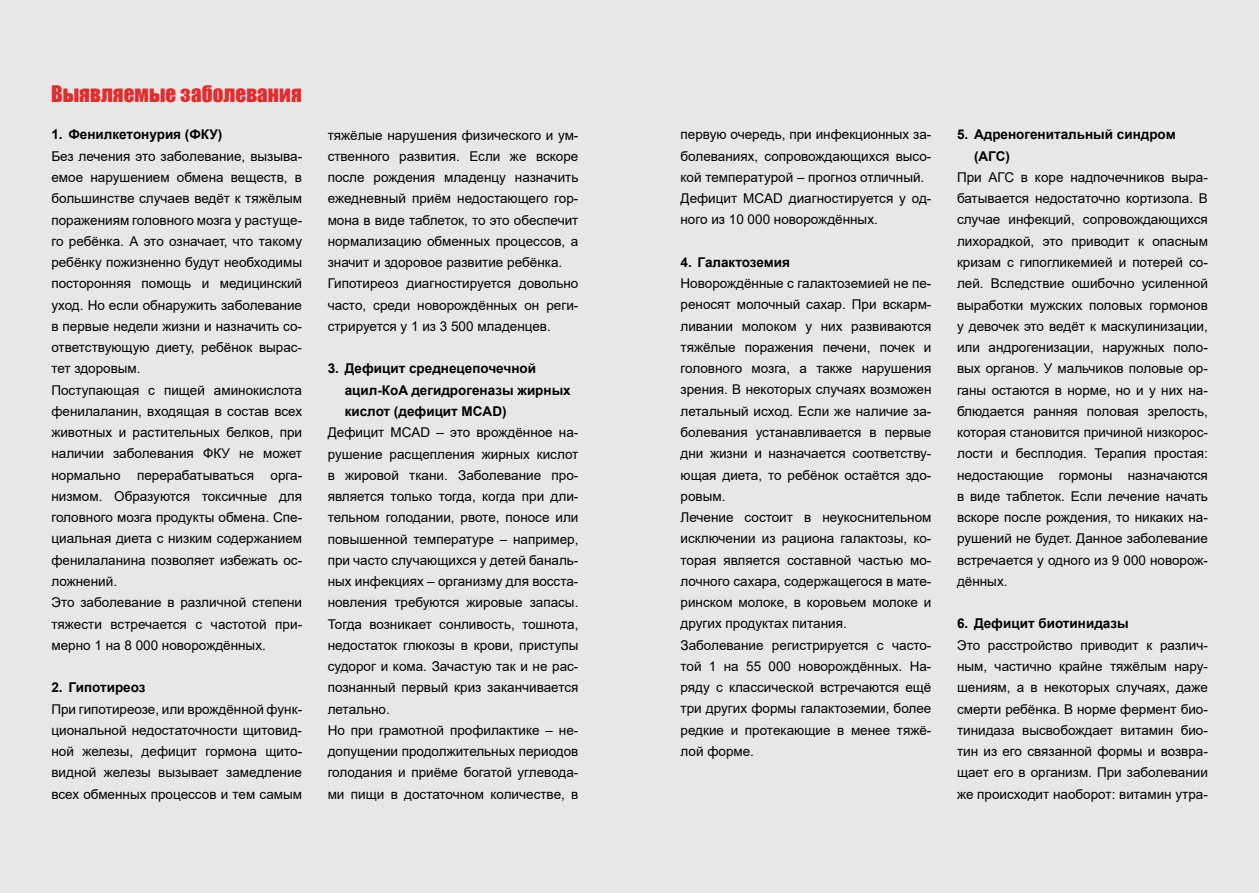
<style>
.page{position:relative;width:1259px;height:893px;background:#e7e7e7}
.page>*{position:absolute;margin:0;border:0;box-sizing:border-box;transform-origin:0 0}
.t1{font:21px "Impact";letter-spacing:.005em;color:#e42b2b}
.t2{font:13.5px/21.3px "Arial";color:#000}
.t3{font:700 13.5px/21.3px "Arial";color:#000}
</style>
<div class="page">
<h1 class="t1" style="left:51px;top:77px;width:252px">Выявляемые заболевания</h1>
<p class="t3" style="left:51px;top:124px;width:172px">1. Фенилкетонурия (ФКУ)</p>
<p class="t2" style="left:51px;top:145px;width:252px">Без лечения это заболевание, вызыва&shy;емое нарушением обмена веществ, в большинстве случаев ведёт к тяжёлым поражениям головного мозга у растуще&shy;го ребёнка. А это означает, что такому ребёнку пожизненно будут необходимы посторонняя помощь и медицинский уход. Но если обнаружить заболевание в первые недели жизни и назначить со&shy;ответствующую диету, ребёнок вырас&shy;тет здоровым.<br>Поступающая с пищей аминокислота фенилаланин, входящая в состав всех животных и растительных белков, при наличии заболевания ФКУ не может нормально перерабатываться орга&shy;низмом. Образуются токсичные для головного мозга продукты обмена. Спе&shy;циальная диета с низким содержанием фенилаланина позволяет избежать ос&shy;ложнений.<br>Это заболевание в различной степени тяжести встречается с частотой при&shy;мерно 1 на 8 000 новорождённых.</p>
<p class="t3" style="left:51px;top:677px;width:96px">2. Гипотиреоз</p>
<p class="t2" style="left:51px;top:698px;width:252px;text-align:justify">При гипотиреозе, или врождённой функ&shy;циональной недостаточности щитовид&shy;ной железы, дефицит гормона щито&shy;видной железы вызывает замедление всех обменных процессов и тем самым</p>
<p class="t2" style="left:328px;top:124px;width:252px">тяжёлые нарушения физического и ум&shy;ственного развития. Если же вскоре после рождения младенцу назначить ежедневный приём недостающего гор&shy;мона в виде таблеток, то это обеспечит нормализацию обменных процессов, а значит и здоровое развитие ребёнка.<br>Гипотиреоз диагностируется довольно часто, среди новорождённых он реги&shy;стрируется у 1 из 3 500 младенцев.</p>
<p class="t3" style="left:345px;top:358px;width:227px;text-indent:-17px">3. Дефицит среднецепочечной ацил-КoA дегидрогеназы жирных кислот (дефицит MCAD)</p>
<p class="t2" style="left:328px;top:422px;width:252px">Дефицит MCAD – это врождённое на&shy;рушение расщепления жирных кислот в жировой ткани. Заболевание про&shy;является только тогда, когда при дли&shy;тельном голодании, рвоте, поносе или повышенной температуре – например, при часто случающихся у детей баналь&shy;ных инфекциях – организму для восста&shy;новления требуются жировые запасы.<br>Тогда возникает сонливость, тошнота, недостаток глюкозы в крови, приступы судорог и кома. Зачастую так и не рас&shy;познанный первый криз заканчивается летально.<br>Но при грамотной профилактике – не&shy;допущении продолжительных периодов голодания и приёме богатой углевода&shy;ми пищи в достаточном количестве, в</p>
<p class="t2" style="left:680px;top:124px;width:252px">первую очередь, при инфекционных за&shy;болеваниях, сопровождающихся высо&shy;кой температурой – прогноз отличный.<br>Дефицит MCAD диагностируется у од&shy;ного из 10 000 новорождённых.</p>
<p class="t3" style="left:680px;top:252px;width:111px">4. Галактоземия</p>
<p class="t2" style="left:680px;top:273px;width:252px">Новорождённые с галактоземией не пе&shy;реносят молочный сахар. При вскарм&shy;ливании молоком у них развиваются тяжёлые поражения печени, почек и головного мозга, а также нарушения зрения. В некоторых случаях возможен летальный исход. Если же наличие за&shy;болевания устанавливается в первые дни жизни и назначается соответству&shy;ющая диета, то ребёнок остаётся здо&shy;ровым.<br>Лечение состоит в неукоснительном исключении из рациона галактозы, ко&shy;торая является составной частью мо&shy;лочного сахара, содержащегося в мате&shy;ринском молоке, в коровьем молоке и других продуктах питания.<br>Заболевание регистрируется с часто&shy;той 1 на 55 000 новорождённых. На&shy;ряду с классической встречаются ещё три других формы галактоземии, более редкие и протекающие в менее тяжё&shy;лой форме.</p>
<p class="t3" style="left:974px;top:124px;width:203px;text-indent:-17px">5. Адреногенитальный синдром (АГС)</p>
<p class="t2" style="left:957px;top:166px;width:252px;text-align:justify">При АГС в коре надпочечников выра&shy;батывается недостаточно кортизола. В случае инфекций, сопровождающихся лихорадкой, это приводит к опасным кризам с гипогликемией и потерей со&shy;лей. Вследствие ошибочно усиленной выработки мужских половых гормонов у девочек это ведёт к маскулинизации, или андрогенизации, наружных поло&shy;вых органов. У мальчиков половые ор&shy;ганы остаются в норме, но и у них на&shy;блюдается ранняя половая зрелость, которая становится причиной низкорос&shy;лости и бесплодия. Терапия простая: недостающие гормоны назначаются в виде таблеток. Если лечение начать вскоре после рождения, то никаких на&shy;рушений не будет. Данное заболевание встречается у одного из 9 000 новорож&shy;дённых.</p>
<p class="t3" style="left:957px;top:613px;width:173px">6. Дефицит биотинидазы</p>
<p class="t2" style="left:957px;top:634px;width:252px;text-align:justify">Это расстройство приводит к различ&shy;ным, частично крайне тяжёлым нару&shy;шениям, а в некоторых случаях, даже смерти ребёнка. В норме фермент био&shy;тинидаза высвобождает витамин био&shy;тин из его связанной формы и возвра&shy;щает его в организм. При заболевании же происходит наоборот: витамин утра-</p>
</div>
